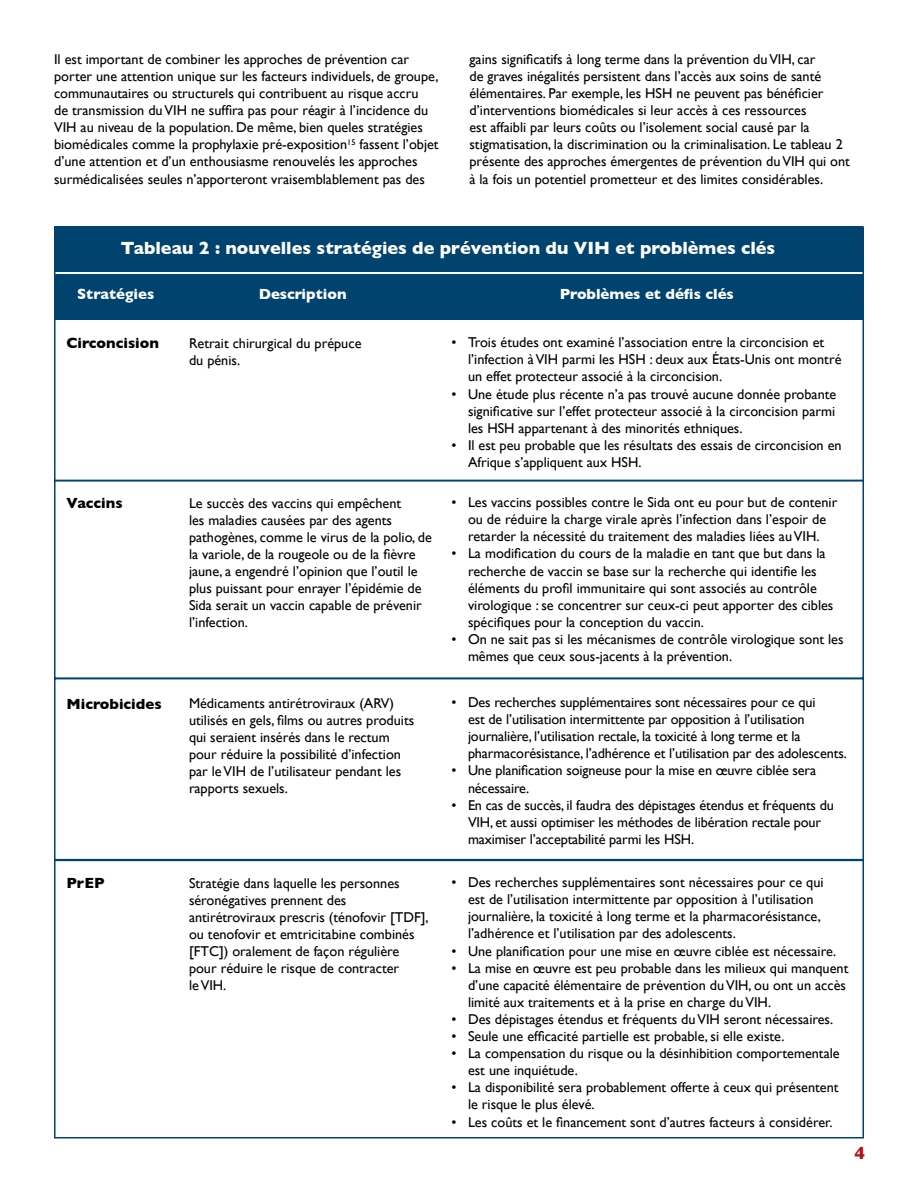
<style>
.page{position:relative;width:918px;height:1188px;background:#fff}
.page>*{position:absolute;margin:0;border:0;box-sizing:border-box;transform-origin:0 0}
.t1{font:700 18px "Gill Sans";color:#fff}
.t2{font:700 18px "Gill Sans";color:#b5121b}
.t3{font:700 15px "Gill Sans";color:#fff}
.t4{font:700 15px "Gill Sans";color:#000}
.t5{font:14.25px/17.1px "Gill Sans";color:#000}
</style>
<div class="page">
<div style="left:54px;top:274px;width:123px;height:46px;background:#00436e"></div>
<div style="left:176px;top:274px;width:274px;height:46px;background:#00436e"></div>
<div style="left:450px;top:274px;width:414px;height:46px;background:#00436e"></div>
<div style="left:54px;top:480px;width:810px;height:199px;border:2px solid #00436e"></div>
<div style="left:54px;top:678px;width:810px;height:182px;border:2px solid #00436e"></div>
<div style="left:54px;top:860px;width:810px;height:278px;border:2px solid #00436e"></div>
<div style="left:54px;top:226px;width:808px;height:46px;background:#00436e"></div>
<p class="t5" style="left:54px;top:50px;width:386px">Il est important de combiner les approches de prévention car porter une attention unique sur les facteurs individuels, de groupe, communautaires ou structurels qui contribuent au risque accru<br>de transmission du VIH ne suffira pas pour réagir à l’incidence du VIH au niveau de la population. De même, bien queles stratégies biomédicales comme la prophylaxie pré-exposition<sup>15</sup> fassent l’objet d’une attention et d’un enthousiasme renouvelés les approches surmédicalisées seules n’apporteront vraisemblablement pas des</p>
<p class="t5" style="left:469px;top:50px;width:382px">gains significatifs à long terme dans la prévention du VIH, car<br>de graves inégalités persistent dans l’accès aux soins de santé élémentaires. Par exemple, les HSH ne peuvent pas bénéficier d’interventions biomédicales si leur accès à ces ressources<br>est affaibli par leurs coûts ou l’isolement social causé par la stigmatisation, la discrimination ou la criminalisation. Le tableau 2 présente des approches émergentes de prévention du VIH qui ont à la fois un potentiel prometteur et des limites considérables.</p>
<p class="t1" style="left:121px;top:237px;width:656px">Tableau 2 : nouvelles stratégies de prévention du VIH et problèmes clés</p>
<p class="t3" style="left:77px;top:285px;width:79px">Stratégies</p>
<p class="t3" style="left:259px;top:285px;width:89px">Description</p>
<p class="t3" style="left:560px;top:285px;width:176px">Problèmes et défis clés</p>
<p class="t4" style="left:66px;top:334px;width:94px">Circoncision</p>
<p class="t5" style="left:189px;top:334px;width:174px">Retrait chirurgical du prépuce du pénis.</p>
<p class="t5" style="left:468px;top:334px;width:375px;text-indent:-17px">• Trois études ont examiné l’association entre la circoncision et l’infection à VIH parmi les HSH : deux aux États-Unis ont montré un effet protecteur associé à la circoncision.</p>
<p class="t5" style="left:468px;top:385px;width:370px;text-align:justify;text-indent:-17px">• Une étude plus récente n’a pas trouvé aucune donnée probante significative sur l’effet protecteur associé à la circoncision parmi les HSH appartenant à des minorités ethniques.</p>
<p class="t5" style="left:468px;top:436px;width:375px;text-indent:-17px">• Il est peu probable que les résultats des essais de circoncision en<br>Afrique s’appliquent aux HSH.</p>
<p class="t4" style="left:66px;top:494px;width:58px">Vaccins</p>
<p class="t5" style="left:189px;top:494px;width:244px">Le succès des vaccins qui empêchent<br>les maladies causées par des agents pathogènes, comme le virus de la polio, de la variole, de la rougeole ou de la fièvre jaune, a engendré l’opinion que l’outil le plus puissant pour enrayer l’épidémie de Sida serait un vaccin capable de prévenir l’infection.</p>
<p class="t5" style="left:451px;top:494px;width:387px;text-align:center">• Les vaccins possibles contre le Sida ont eu pour but de contenir ou de réduire la charge virale après l’infection dans l’espoir de retarder la nécessité du traitement des maladies liées au VIH.</p>
<p class="t5" style="left:468px;top:545px;width:367px;text-indent:-17px">• La modification du cours de la maladie en tant que but dans la recherche de vaccin se base sur la recherche qui identifie les éléments du profil immunitaire qui sont associés au contrôle virologique : se concentrer sur ceux-ci peut apporter des cibles spécifiques pour la conception du vaccin.</p>
<p class="t5" style="left:468px;top:630px;width:377px;text-indent:-17px">• On ne sait pas si les mécanismes de contrôle virologique sont les mêmes que ceux sous-jacents à la prévention.</p>
<p class="t4" style="left:66px;top:695px;width:97px">Microbicides</p>
<p class="t5" style="left:189px;top:694px;width:227px">Médicaments antirétroviraux (ARV) utilisés en gels, films ou autres produits qui seraient insérés dans le rectum pour réduire la possibilité d’infection par le VIH de l’utilisateur pendant les rapports sexuels.</p>
<p class="t5" style="left:468px;top:694px;width:380px;text-indent:-17px">• Des recherches supplémentaires sont nécessaires pour ce qui<br>est de l’utilisation intermittente par opposition à l’utilisation journalière, l’utilisation rectale, la toxicité à long terme et la pharmacorésistance, l’adhérence et l’utilisation par des adolescents.</p>
<p class="t5" style="left:468px;top:762px;width:350px;text-indent:-17px">• Une planification soigneuse pour la mise en œuvre ciblée sera nécessaire.</p>
<p class="t5" style="left:468px;top:796px;width:368px;text-indent:-17px">• En cas de succès, il faudra des dépistages étendus et fréquents du<br>VIH, et aussi optimiser les méthodes de libération rectale pour maximiser l’acceptabilité parmi les HSH.</p>
<p class="t4" style="left:66px;top:874px;width:40px">PrEP</p>
<p class="t5" style="left:189px;top:874px;width:241px">Stratégie dans laquelle les personnes séronégatives prennent des antirétroviraux prescris (ténofovir [TDF], ou tenofovir et emtricitabine combinés [FTC]) oralement de façon régulière pour réduire le risque de contracter<br>le VIH.</p>
<p class="t5" style="left:468px;top:874px;width:357px;text-indent:-17px">• Des recherches supplémentaires sont nécessaires pour ce qui est de l’utilisation intermittente par opposition à l’utilisation journalière, la toxicité à long terme et la pharmacorésistance, l’adhérence et l’utilisation par des adolescents.</p>
<p class="t5" style="left:451px;top:942px;width:386px">• Une planification pour une mise en œuvre ciblée est nécessaire.</p>
<p class="t5" style="left:468px;top:959px;width:382px;text-indent:-17px">• La mise en œuvre est peu probable dans les milieux qui manquent d’une capacité élémentaire de prévention du VIH, ou ont un accès limité aux traitements et à la prise en charge du VIH.</p>
<p class="t5" style="left:451px;top:1010px;width:383px">• Des dépistages étendus et fréquents du VIH seront nécessaires.</p>
<p class="t5" style="left:451px;top:1028px;width:334px">• Seule une efficacité partielle est probable, si elle existe.</p>
<p class="t5" style="left:468px;top:1045px;width:373px;text-indent:-17px">• La compensation du risque ou la désinhibition comportementale est une inquiétude.</p>
<p class="t5" style="left:468px;top:1079px;width:372px;text-indent:-17px">• La disponibilité sera probablement offerte à ceux qui présentent le risque le plus élevé.</p>
<p class="t5" style="left:451px;top:1113px;width:383px">• Les coûts et le financement sont d’autres facteurs à considérer.</p>
<p class="t2" style="left:854px;top:1142px;width:12px">4</p>
</div>
